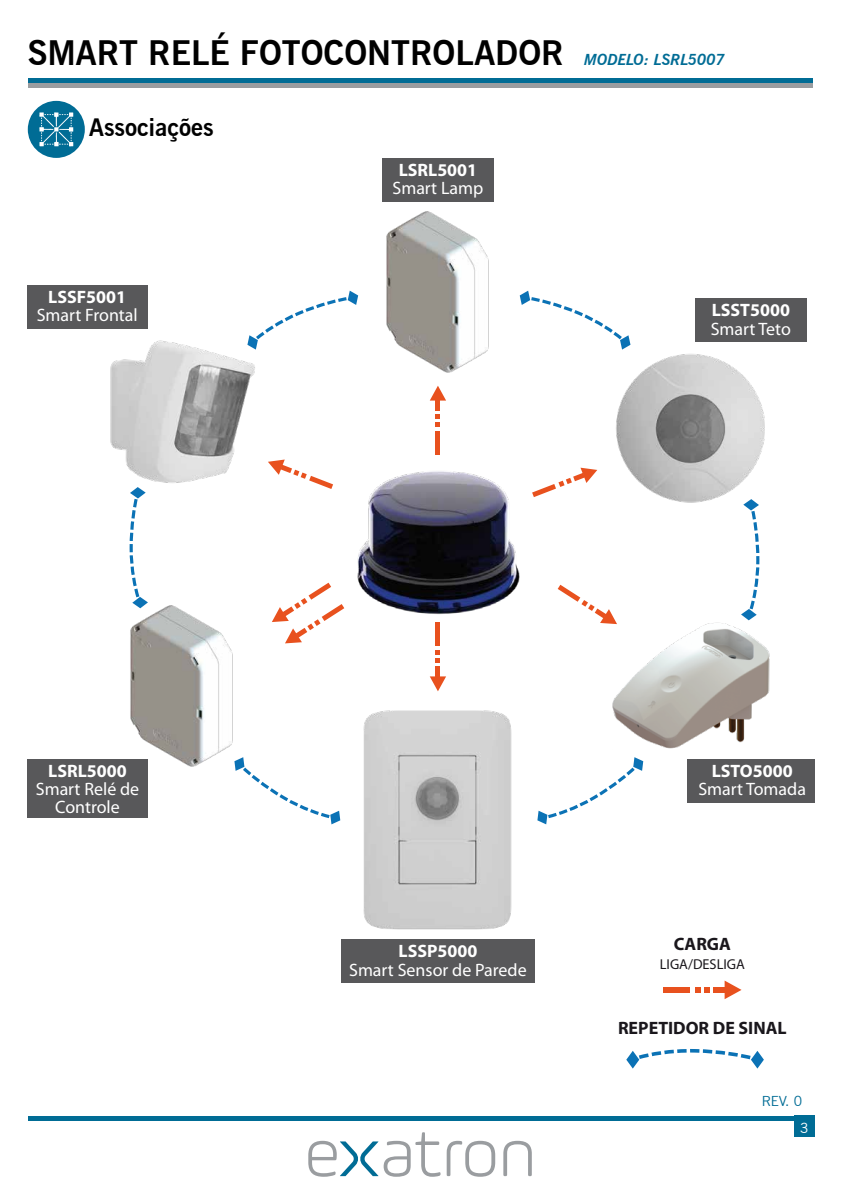
<style>
.page{position:relative;width:842px;height:1191px;background:#fff}
.page>*{position:absolute;margin:0;border:0;box-sizing:border-box;transform-origin:0 0}
.t1{font:700 33.7px "News Gothic BT";color:#000}
.t2{font:700 24px "News Gothic BT";color:#000}
.t3{font:18px/17.5px "Myriad Pro";color:#fff;text-align:center}
.t4{font:700 17.9px "Myriad Pro";color:#fff}
.t5{font:700 17.9px "Myriad Pro";color:#1a171c}
.t6{font:14.4px "Myriad Pro";color:#1a171c}
.t7{font:14px "News Gothic BT";color:#006c95}
.t8{font:14px "News Gothic BT";color:#fff}
.s1{font-style:italic;font-size:15.4px;color:#006c95}
</style>
<div class="page">
<div style="left:663px;top:987px;width:27px;height:5px;background:#e8511e"></div>
<svg style="left:695px;top:987px;width:14px;height:5px"></svg>
<div style="left:713px;top:987px;width:12px;height:5px;background:#e8511e"></div>
<svg style="left:725px;top:981px;width:16px;height:18px"></svg>
<svg style="left:626px;top:1049px;width:138px;height:19px"></svg>
<img style="left:363px;top:710px;width:149px;height:220px">
<img style="left:357px;top:471px;width:163px;height:143px">
<img style="left:612px;top:620px;width:158px;height:129px">
<img style="left:130px;top:605px;width:103px;height:162px">
<img style="left:386px;top:211px;width:103px;height:162px">
<img style="left:616px;top:349px;width:149px;height:154px">
<img style="left:110px;top:340px;width:146px;height:143px">
<div style="left:435px;top:622px;width:5px;height:24px;background:#e8511e"></div>
<svg style="left:435px;top:650px;width:5px;height:13px"></svg>
<div style="left:435px;top:666px;width:5px;height:11px;background:#e8511e"></div>
<svg style="left:430px;top:676px;width:16px;height:15px"></svg>
<div style="left:435px;top:431px;width:5px;height:24px;background:#e8511e"></div>
<svg style="left:435px;top:414px;width:5px;height:12px"></svg>
<div style="left:435px;top:400px;width:5px;height:10px;background:#e8511e"></div>
<svg style="left:430px;top:386px;width:16px;height:14px"></svg>
<svg style="left:268px;top:459px;width:65px;height:30px"></svg>
<svg style="left:532px;top:468px;width:65px;height:29px"></svg>
<svg style="left:558px;top:585px;width:59px;height:39px"></svg>
<svg style="left:272px;top:582px;width:72px;height:61px"></svg>
<svg style="left:537px;top:757px;width:106px;height:67px"></svg>
<svg style="left:520px;top:291px;width:110px;height:58px"></svg>
<svg style="left:247px;top:291px;width:111px;height:58px"></svg>
<svg style="left:234px;top:757px;width:106px;height:67px"></svg>
<svg style="left:129px;top:487px;width:19px;height:121px"></svg>
<svg style="left:741px;top:499px;width:20px;height:121px"></svg>
<div style="left:341px;top:939px;width:194px;height:43px;background:#58585a"></div>
<div style="left:687px;top:759px;width:128px;height:43px;background:#58585a"></div>
<div style="left:695px;top:298px;width:112px;height:44px;background:#58585a"></div>
<div style="left:382px;top:158px;width:112px;height:43px;background:#58585a"></div>
<div style="left:27px;top:285px;width:121px;height:43px;background:#58585a"></div>
<div style="left:27px;top:759px;width:121px;height:59px;background:#58585a"></div>
<hr style="left:28px;top:79px;width:784px;height:4px;background:#006c95">
<div style="left:28px;top:83px;width:784px;height:5px;background:#9a9da0"></div>
<hr style="left:28px;top:1116px;width:784px;height:4px;background:#006c95">
<svg style="left:503px;top:1140px;width:29px;height:36px"></svg>
<svg style="left:447px;top:1140px;width:48px;height:36px"></svg>
<svg style="left:384px;top:1132px;width:56px;height:44px"></svg>
<svg style="left:308px;top:1140px;width:70px;height:36px"></svg>
<div style="left:794px;top:1116px;width:20px;height:21px;background:#006c95"></div>
<div style="left:28px;top:101px;width:57px;height:57px;background:#006c95;border-radius:50%"></div>
<svg style="left:39px;top:112px;width:34px;height:34px"></svg>
<h1 class="t1" style="left:28px;top:33px;width:699px">SMART RELÉ FOTOCONTROLADOR <span class="s1">MODELO: LSRL5007</span></h1>
<h2 class="t2" style="left:89px;top:113px;width:126px">Associações</h2>
<p class="t4" style="left:48px;top:285px;width:79px">LSSF5001</p>
<p class="t3" style="left:37px;top:306px;width:103px">Smart Frontal</p>
<p class="t4" style="left:399px;top:158px;width:80px">LSRL5001</p>
<p class="t3" style="left:392px;top:179px;width:92px">Smart Lamp</p>
<p class="t4" style="left:712px;top:299px;width:80px">LSST5000</p>
<p class="t3" style="left:711px;top:319px;width:82px">Smart Teto</p>
<p class="t4" style="left:48px;top:759px;width:80px">LSRL5000</p>
<p class="t3" style="left:36px;top:780px;width:105px">Smart Relé de<br>Controle</p>
<p class="t4" style="left:398px;top:939px;width:80px">LSSP5000</p>
<p class="t3" style="left:349px;top:960px;width:179px">Smart Sensor de Parede</p>
<p class="t4" style="left:712px;top:759px;width:82px">LSTO5000</p>
<p class="t3" style="left:698px;top:780px;width:109px">Smart Tomada</p>
<p class="t5" style="left:674px;top:932px;width:59px">CARGA</p>
<p class="t6" style="left:660px;top:954px;width:87px">LIGA/DESLIGA</p>
<p class="t5" style="left:618px;top:1016px;width:170px">REPETIDOR DE SINAL</p>
<p class="t7" style="left:762px;top:1092px;width:42px">REV. 0</p>
<p class="t8" style="left:800px;top:1119px;width:10px">3</p>
</div>
